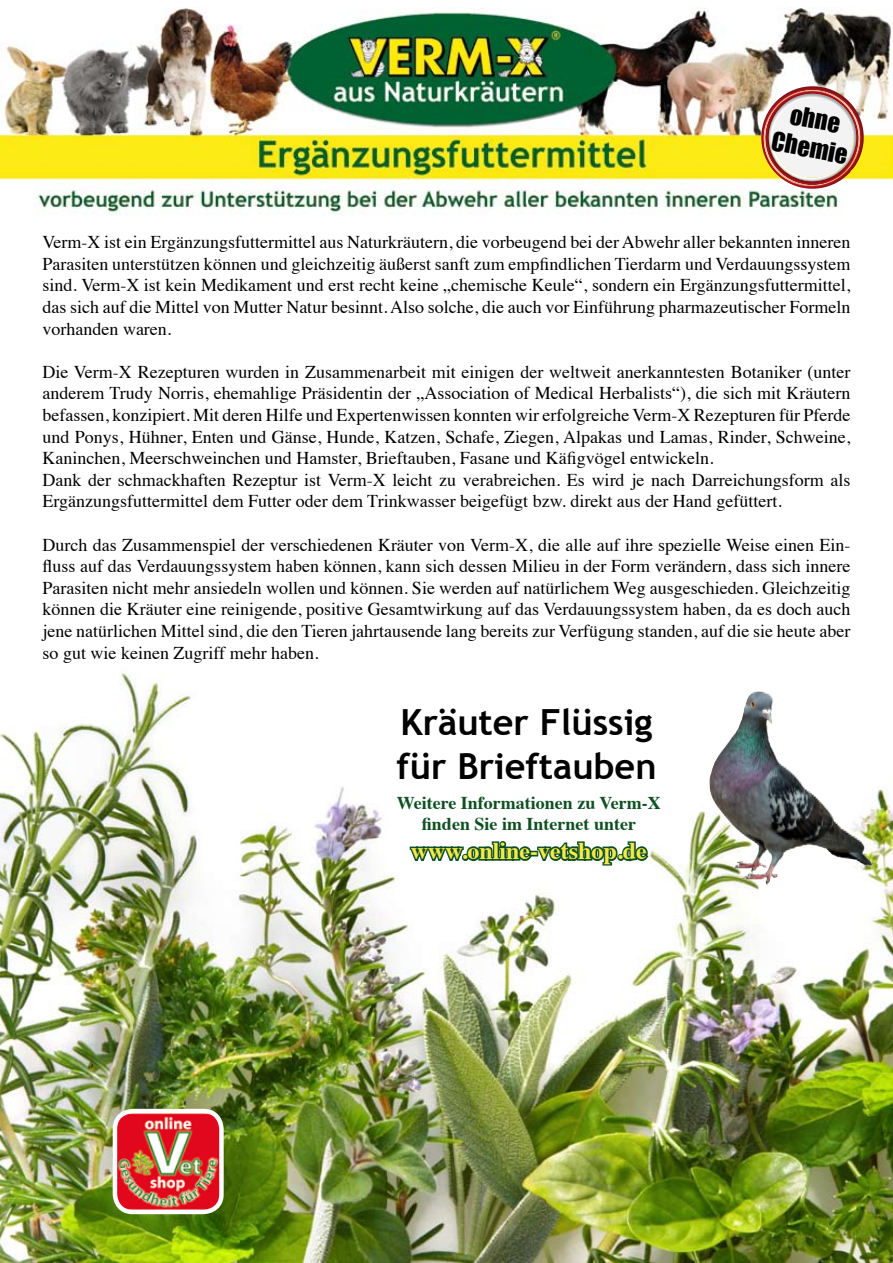
<style>
.page{position:relative;width:893px;height:1263px;background:#fff}
.page>*{position:absolute;margin:0;border:0;box-sizing:border-box;transform-origin:0 0}
.t1{font:700 36px/43.2px "Trebuchet MS";color:#000}
.t2{font:24.45px/29.4px "Impact";color:#000;text-align:center}
.t3{font:700 24px "Times";color:#f6e94b}
.t4{font:18px/21.6px "Times";color:#000;text-align:justify}
.t5{font:700 18px/21.6px "Times";color:#0e5022;text-align:center}
</style>
<div class="page">
<img style="left:0;top:673px;width:893px;height:590px">
<img style="left:0;top:7px;width:893px;height:208px">
<svg style="left:761px;top:86px;width:103px;height:103px"></svg>
<img style="left:709px;top:736px;width:50px;height:110px">
<svg style="left:408px;top:834px;width:242px;height:67px"></svg>
<img style="left:115px;top:1111px;width:106px;height:101px;border-radius:18px">
<div style="left:113px;top:1109px;width:111px;height:105px;border:4px solid #fff;border-radius:18px"></div>
<h2 class="t2" style="left:781px;top:96px;width:78px;rotate:11deg">ohne<br>Chemie</h2>
<p class="t4" style="left:43px;top:230px;width:809px">Verm-X ist ein Ergänzungsfuttermittel aus Naturkräutern, die vorbeugend bei der Abwehr aller bekannten inneren Parasiten unterstützen können und gleichzeitig äußerst sanft zum empfindlichen Tierdarm und Verdauungssystem sind. Verm-X ist kein Medikament und erst recht keine „chemische Keule“, sondern ein Ergänzungsfuttermittel, das sich auf die Mittel von Mutter Natur besinnt. Also solche, die auch vor Einführung pharmazeutischer Formeln vorhanden waren.</p>
<p class="t4" style="left:43px;top:359px;width:809px;text-align:left">Die Verm-X Rezepturen wurden in Zusammenarbeit mit einigen der weltweit anerkanntesten Botaniker (unter anderem Trudy Norris, ehemahlige Präsidentin der „Association of Medical Herbalists“), die sich mit Kräutern befassen, konzipiert. Mit deren Hilfe und Expertenwissen konnten wir erfolgreiche Verm-X Rezepturen für Pferde und Ponys, Hühner, Enten und Gänse, Hunde, Katzen, Schafe, Ziegen, Alpakas und Lamas, Rinder, Schweine, Kaninchen, Meerschweinchen und Hamster, Brieftauben, Fasane und Käfigvögel entwickeln.<br>Dank der schmackhaften Rezeptur ist Verm-X leicht zu verabreichen. Es wird je nach Darreichungsform als Ergänzungsfuttermittel dem Futter oder dem Trinkwasser beigefügt bzw. direkt aus der Hand gefüttert.</p>
<p class="t4" style="left:43px;top:532px;width:809px">Durch das Zusammenspiel der verschiedenen Kräuter von Verm-X, die alle auf ihre spezielle Weise einen Ein&shy;fluss auf das Verdauungssystem haben können, kann sich dessen Milieu in der Form verändern, dass sich innere Parasiten nicht mehr ansiedeln wollen und können. Sie werden auf natürlichem Weg ausgeschieden. Gleichzeitig können die Kräuter eine reinigende, positive Gesamtwirkung auf das Verdauungssystem haben, da es doch auch jene natürlichen Mittel sind, die den Tieren jahrtausende lang bereits zur Verfügung standen, auf die sie heute aber so gut wie keinen Zugriff mehr haben.</p>
<h1 class="t1" style="left:397px;top:701px;width:261px">Kräuter Flüssig für Brieftauben</h1>
<p class="t5" style="left:397px;top:790px;width:266px">Weitere Informationen zu Verm-X finden Sie im Internet unter</p>
<h3 class="t3" style="left:411px;top:828px;width:238px">www.online-vetshop.de</h3>
</div>
